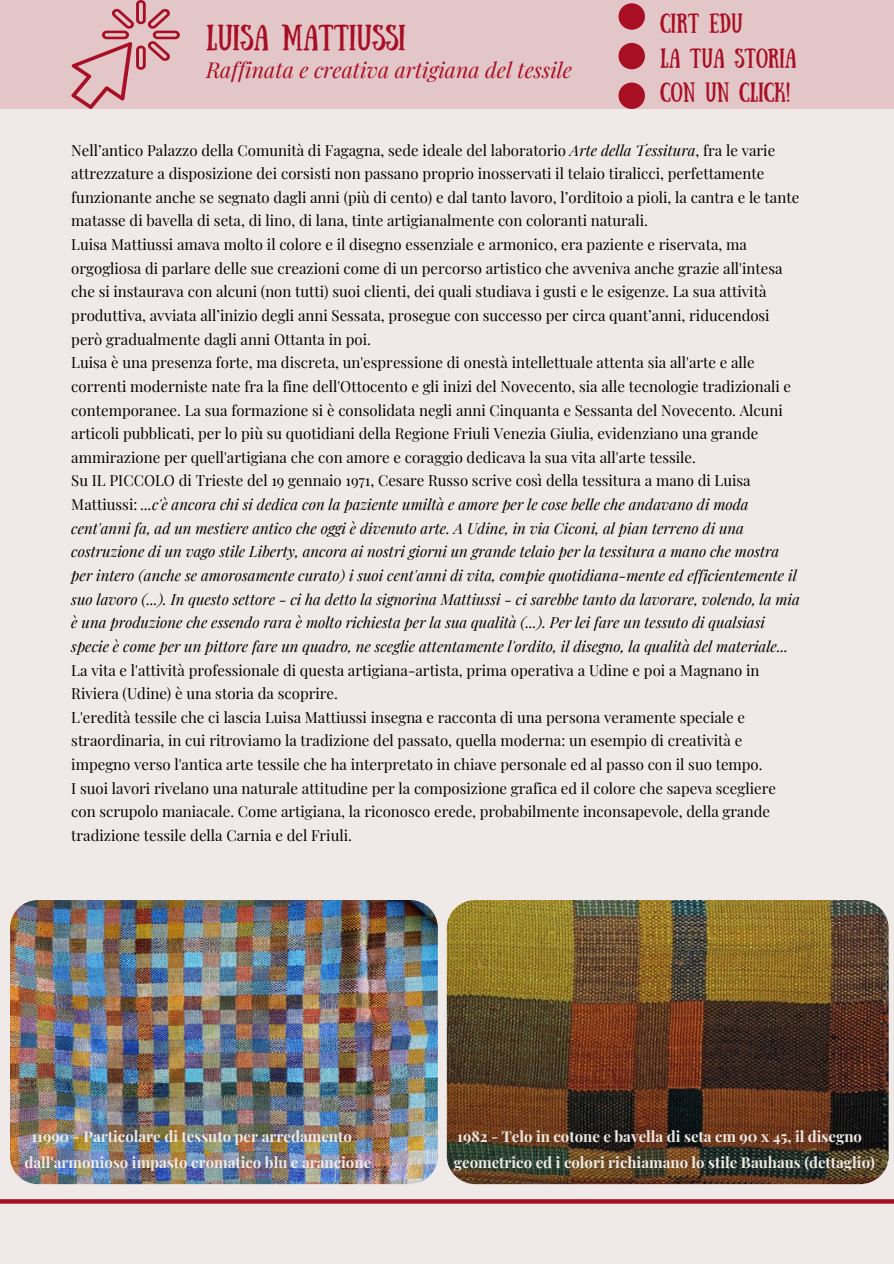
<style>
.page{position:relative;width:894px;height:1264px;background:#fff}
.page>*{position:absolute;margin:0;border:0;box-sizing:border-box;transform-origin:0 0}
.t1{font:25.8px "Sunday";color:#a80e24}
.t2{font:italic 21.45px "Playfair Display";color:#a80e24}
.t3{font:19.35px/34.2px "Sunday";color:#a80e24}
.t4{font:15px "Playfair Display";color:#000}
.t5{font:italic 15px "Playfair Display";color:#000}
.t6{font:700 15px/25.8px "Playfair Display";color:#efeae7}
.s1{font-style:italic}
.s2{font-style:normal}
</style>
<div class="page">
<div style="left:0;top:0;width:893px;height:1263px;background:#efeae7"></div>
<div style="left:0;top:0;width:893px;height:109px;background:#e3c7c8"></div>
<svg style="left:618px;top:3px;width:26px;height:106px"></svg>
<svg style="left:0;top:1199px;width:893px;height:4px;fill:#a80e24"></svg>
<svg style="left:72px;top:0;width:107px;height:109px"></svg>
<img style="left:10px;top:900px;width:427px;height:284px;border-radius:28px">
<img style="left:446px;top:900px;width:442px;height:284px;border-radius:28px">
<p class="t1" style="left:206px;top:20px;width:201px">LUISA MATTIUSSI</p>
<p class="t2" style="left:206px;top:54px;width:367px">Raffinata e creativa artigiana del tessile</p>
<p class="t3" style="left:660px;top:4px;width:138px">CIRT EDU<br>LA TUA STORIA<br>CON UN CLICK!</p>
<p class="t4" style="left:71px;top:139px;width:705px">Nell’antico Palazzo della Comunità di Fagagna, sede ideale del laboratorio <span class="s1">Arte della Tessitura</span>, fra le varie</p>
<h1 class="t4" style="left:71px;top:163px;width:694px">attrezzature a disposizione dei corsisti non passano proprio inosservati il telaio tiralicci, perfettamente</h1>
<h2 class="t4" style="left:71px;top:187px;width:729px">funzionante anche se segnato dagli anni (più di cento) e dal tanto lavoro, l’orditoio a pioli, la cantra e le tante</h2>
<p class="t4" style="left:71px;top:210px;width:578px">matasse di bavella di seta, di lino, di lana, tinte artigianalmente con coloranti naturali.</p>
<h2 class="t4" style="left:71px;top:234px;width:677px">Luisa Mattiussi amava molto il colore e il disegno essenziale e armonico, era paziente e riservata, ma</h2>
<p class="t4" style="left:71px;top:257px;width:712px">orgogliosa di parlare delle sue creazioni come di un percorso artistico che avveniva anche grazie all'intesa</p>
<p class="t4" style="left:71px;top:281px;width:696px">che si instaurava con alcuni (non tutti) suoi clienti, dei quali studiava i gusti e le esigenze. La sua attività</p>
<p class="t4" style="left:71px;top:305px;width:699px">produttiva, avviata all’inizio degli anni Sessata, prosegue con successo per circa quant’anni, riducendosi</p>
<p class="t4" style="left:71px;top:328px;width:301px">però gradualmente dagli anni Ottanta in poi.</p>
<p class="t4" style="left:71px;top:352px;width:684px">Luisa è una presenza forte, ma discreta, un'espressione di onestà intellettuale attenta sia all'arte e alle</p>
<p class="t4" style="left:71px;top:376px;width:721px">correnti moderniste nate fra la fine dell'Ottocento e gli inizi del Novecento, sia alle tecnologie tradizionali e</p>
<p class="t4" style="left:71px;top:399px;width:712px">contemporanee. La sua formazione si è consolidata negli anni Cinquanta e Sessanta del Novecento. Alcuni</p>
<p class="t4" style="left:71px;top:423px;width:688px">articoli pubblicati, per lo più su quotidiani della Regione Friuli Venezia Giulia, evidenziano una grande</p>
<p class="t4" style="left:71px;top:446px;width:626px">ammirazione per quell'artigiana che con amore e coraggio dedicava la sua vita all'arte tessile.</p>
<p class="t4" style="left:71px;top:470px;width:680px">Su IL PICCOLO di Trieste del 19 gennaio 1971, Cesare Russo scrive così della tessitura a mano di Luisa</p>
<p class="t5" style="left:71px;top:494px;width:678px"><span class="s2">Mattiussi:</span> ...c'è ancora chi si dedica con la paziente umiltà e amore per le cose belle che andavano di moda</p>
<p class="t5" style="left:71px;top:517px;width:674px">cent'anni fa, ad un mestiere antico che oggi è divenuto arte. A Udine, in via Ciconi, al pian terreno di una</p>
<p class="t5" style="left:71px;top:541px;width:709px">costruzione di un vago stile Liberty, ancora ai nostri giorni un grande telaio per la tessitura a mano che mostra</p>
<p class="t5" style="left:71px;top:565px;width:726px">per intero (anche se amorosamente curato) i suoi cent'anni di vita, compie quotidiana-mente ed efficientemente il</p>
<p class="t5" style="left:71px;top:588px;width:730px">suo lavoro (...). In questo settore - ci ha detto la signorina Mattiussi - ci sarebbe tanto da lavorare, volendo, la mia</p>
<p class="t5" style="left:71px;top:612px;width:695px">è una produzione che essendo rara è molto richiesta per la sua qualità (...). Per lei fare un tessuto di qualsiasi</p>
<p class="t5" style="left:71px;top:635px;width:718px">specie è come per un pittore fare un quadro, ne sceglie attentamente l'ordito, il disegno, la qualità del materiale...</p>
<p class="t4" style="left:71px;top:659px;width:689px">La vita e l'attività professionale di questa artigiana-artista, prima operativa a Udine e poi a Magnano in</p>
<p class="t4" style="left:71px;top:683px;width:268px">Riviera (Udine) è una storia da scoprire.</p>
<p class="t4" style="left:71px;top:706px;width:675px">L'eredità tessile che ci lascia Luisa Mattiussi insegna e racconta di una persona veramente speciale e</p>
<p class="t4" style="left:71px;top:730px;width:672px">straordinaria, in cui ritroviamo la tradizione del passato, quella moderna: un esempio di creatività e</p>
<p class="t4" style="left:71px;top:754px;width:692px">impegno verso l'antica arte tessile che ha interpretato in chiave personale ed al passo con il suo tempo.</p>
<p class="t4" style="left:71px;top:777px;width:706px">I suoi lavori rivelano una naturale attitudine per la composizione grafica ed il colore che sapeva scegliere</p>
<p class="t4" style="left:71px;top:801px;width:700px">con scrupolo maniacale. Come artigiana, la riconosco erede, probabilmente inconsapevole, della grande</p>
<p class="t4" style="left:71px;top:824px;width:282px">tradizione tessile della Carnia e del Friuli.</p>
<p class="t6" style="left:25px;top:1122px;width:348px;text-indent:7px">11990 - Particolare di tessuto per arredamento dall'armonioso impasto cromatico blu e arancione</p>
<p class="t6" style="left:453px;top:1122px;width:422px">1982 - Telo in cotone e bavella di seta cm 90 x 45, il disegno geometrico ed i colori richiamano lo stile Bauhaus (dettaglio)</p>
</div>
